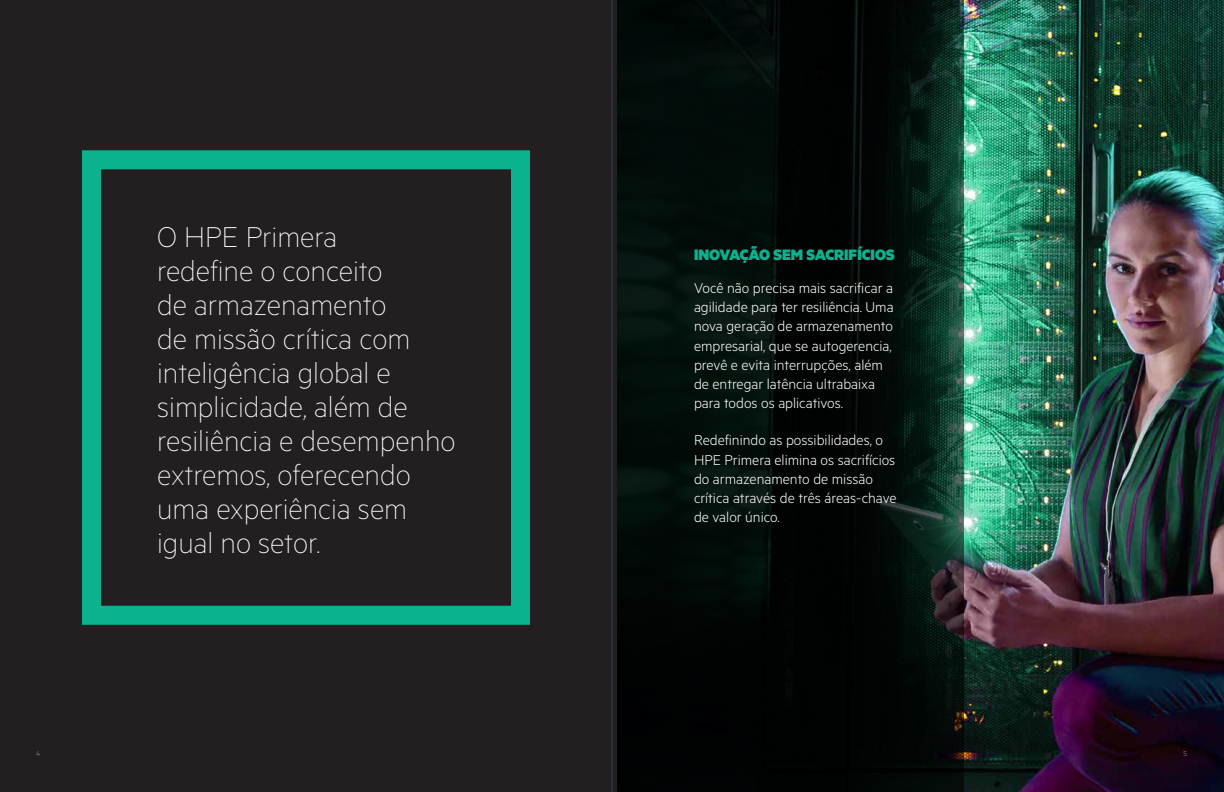
<style>
.page{position:relative;width:1224px;height:792px;background:#fff}
.page>*{position:absolute;margin:0;border:0;box-sizing:border-box;transform-origin:0 0}
.t1{font:100 32.3px/34px "Metric HPE";color:#fff}
.t2{font:900 17px "Metric HPE";color:#0ab38d}
.t3{font:300 16px/19.2px "Metric HPE";color:#fff}
.t4{font:300 8px "Metric HPE";color:#8e99a1}
</style>
<div class="page">
<img style="left:964px;top:0;width:260px;height:792px">
<div style="left:0;top:0;width:612px;height:792px;background:#231f20"></div>
<svg style="left:613px;top:0;width:351px;height:792px;background:#040d0a"></svg>
<div style="left:82px;top:150px;width:448px;height:475px;border:19px solid #0ab38d"></div>
<hr style="left:612px;top:0;width:1px;height:792px;background:#284356">
<h1 class="t1" style="left:157px;top:218px;width:300px">O HPE Primera<br>redefine o conceito<br>de armazenamento<br>de missão crítica com inteligência global e simplicidade, além de resiliência e desempenho extremos, oferecendo uma experiência sem igual no setor.</h1>
<p class="t2" style="left:694px;top:244px;width:202px">INOVAÇÃO SEM SACRIFÍCIOS</p>
<p class="t3" style="left:694px;top:278px;width:201px">Você não precisa mais sacrificar a agilidade para ter resiliência. Uma nova geração de armazenamento empresarial, que se autogerencia, prevê e evita interrupções, além de entregar latência ultrabaixa para todos os aplicativos.</p>
<p class="t3" style="left:694px;top:430px;width:204px">Redefinindo as possibilidades, o<br>HPE Primera elimina os sacrifícios do armazenamento de missão crítica através de três áreas-chave de valor único.</p>
<p class="t4" style="left:36px;top:749px;width:6px">4</p>
<p class="t4" style="left:1183px;top:749px;width:6px">5</p>
</div>
